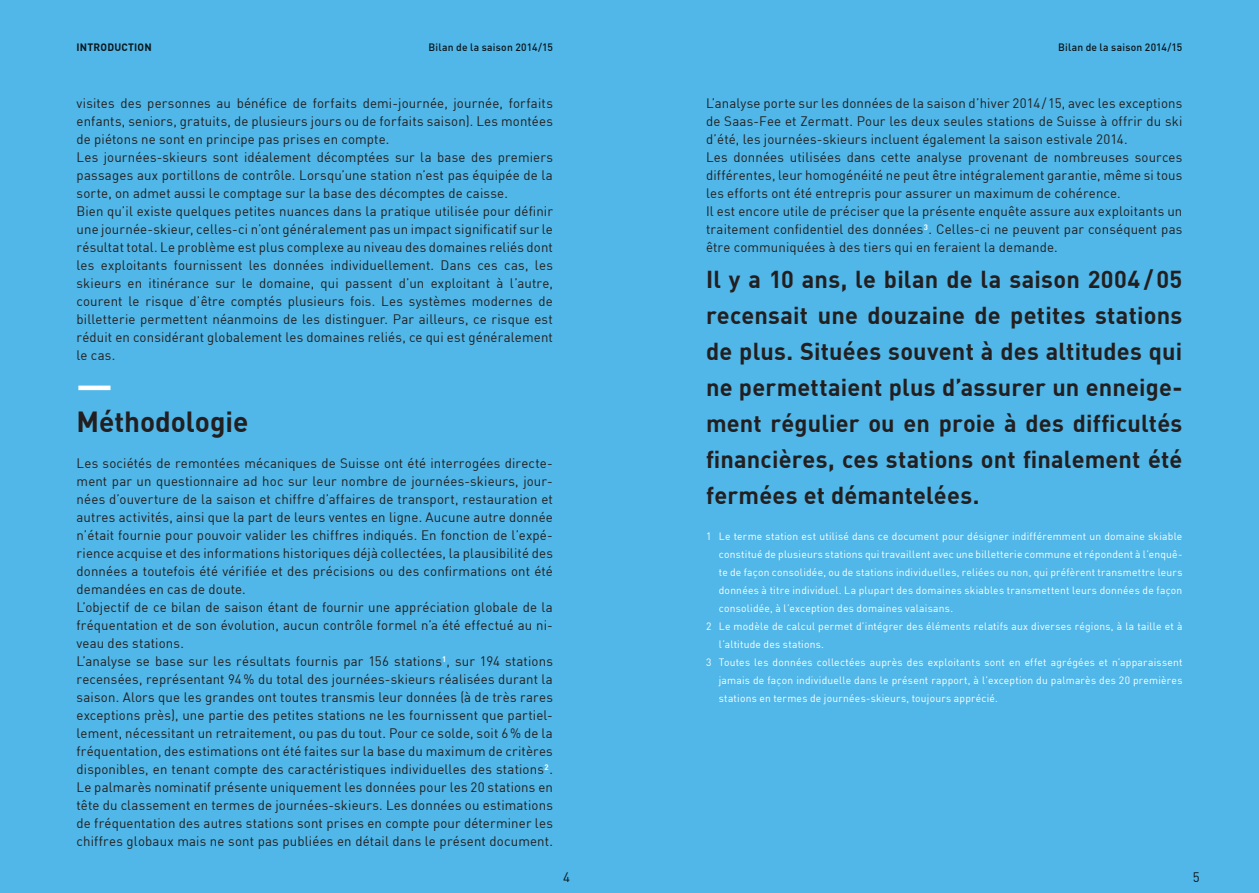
<style>
.page{position:relative;width:1259px;height:893px;background:#50b7e8}
.page>*{position:absolute;margin:0;border:0;box-sizing:border-box;transform-origin:0 0}
.t1{font:700 36px "DIN";color:#fff}
.t2{font:700 28.5px "DIN";letter-spacing:-.005em;color:#231f20}
.t3{font:700 24px/36px "DIN";letter-spacing:.01em;color:#231f20;text-align:justify}
.t4{font:13.5px/18px "DIN";letter-spacing:.01em;color:#231f20}
.t5{font:10.5px "DIN";letter-spacing:.02em;color:#fff}
.t6{font:500 10.5px "DIN";letter-spacing:.025em;color:#231f20}
.t7{font:700 10.5px "DIN";letter-spacing:.025em;color:#231f20}
</style>
<div class="page">
<p class="t7" style="left:77px;top:40px;width:77px">INTRODUCTION</p>
<p class="t6" style="left:428px;top:40px;width:126px">Bilan de la saison 2014/15</p>
<p class="t6" style="left:1058px;top:40px;width:126px">Bilan de la saison 2014/15</p>
<p class="t4" style="left:77px;top:94px;width:478px">visites des personnes au bénéfice de forfaits demi-journée, journée, forfaits enfants, seniors, gratuits, de plusieurs jours ou de forfaits saison). Les montées de piétons ne sont en principe pas prises en compte.<br>Les journées-skieurs sont idéalement décomptées sur la base des premiers passages aux portillons de contrôle. Lorsqu’une station n’est pas équipée de la sorte, on admet aussi le comptage sur la base des décomptes de caisse.<br>Bien qu’il existe quelques petites nuances dans la pratique utilisée pour définir une journée-skieur, celles-ci n’ont généralement pas un impact significatif sur le résultat total. Le problème est plus complexe au niveau des domaines reliés dont les exploitants fournissent les données individuellement. Dans ces cas, les skieurs en itinérance sur le domaine, qui passent d’un exploitant à l’autre, courent le risque d’être comptés plusieurs fois. Les systèmes modernes de billetterie permettent néanmoins de les distinguer. Par ailleurs, ce risque est réduit en considérant globalement les domaines reliés, ce qui est généralement le cas.</p>
<h1 class="t1" style="left:77px;top:361px;width:38px">—</h1>
<h2 class="t2" style="left:77px;top:403px;width:173px">Méthodologie</h2>
<p class="t4" style="left:77px;top:454px;width:478px">Les sociétés de remontées mécaniques de Suisse ont été interrogées directe&shy;ment par un questionnaire ad hoc sur leur nombre de journées-skieurs, jour&shy;nées d’ouverture de la saison et chiffre d’affaires de transport, restauration et autres activités, ainsi que la part de leurs ventes en ligne. Aucune autre donnée n’était fournie pour pouvoir valider les chiffres indiqués. En fonction de l’expé&shy;rience acquise et des informations historiques déjà collectées, la plausibilité des données a toutefois été vérifiée et des précisions ou des confirmations ont été demandées en cas de doute.<br>L’objectif de ce bilan de saison étant de fournir une appréciation globale de la fréquentation et de son évolution, aucun contrôle formel n’a été effectué au ni&shy;veau des stations.<br>L’analyse se base sur les résultats fournis par 156 stations<sup>1</sup>, sur 194 stations recensées, représentant 94% du total des journées-skieurs réalisées durant la saison. Alors que les grandes ont toutes transmis leur données (à de très rares exceptions près), une partie des petites stations ne les fournissent que partiel&shy;lement, nécessitant un retraitement, ou pas du tout. Pour ce solde, soit 6% de la fréquentation, des estimations ont été faites sur la base du maximum de critères disponibles, en tenant compte des caractéristiques individuelles des stations<sup>2</sup>.<br>Le palmarès nominatif présente uniquement les données pour les 20 stations en tête du classement en termes de journées-skieurs. Les données ou estimations de fréquentation des autres stations sont prises en compte pour déterminer les chiffres globaux mais ne sont pas publiées en détail dans le présent document.</p>
<p class="t4" style="left:706px;top:94px;width:478px">L’analyse porte sur les données de la saison d’hiver 2014/15, avec les exceptions de Saas-Fee et Zermatt. Pour les deux seules stations de Suisse à offrir du ski d’été, les journées-skieurs incluent également la saison estivale 2014.<br>Les données utilisées dans cette analyse provenant de nombreuses sources différentes, leur homogénéité ne peut être intégralement garantie, même si tous les efforts ont été entrepris pour assurer un maximum de cohérence.<br>Il est encore utile de préciser que la présente enquête assure aux exploitants un traitement confidentiel des données<sup>3</sup>. Celles-ci ne peuvent par conséquent pas être communiquées à des tiers qui en feraient la demande.</p>
<p class="t3" style="left:706px;top:260px;width:478px">Il y a 10 ans, le bilan de la saison 2004 / 05 recensait une douzaine de petites stations de plus. Situées souvent à des altitudes qui ne permettaient plus d’assurer un enneige&shy;ment régulier ou en proie à des difficultés financières, ces stations ont finalement été fermées et démantelées.</p>
<p class="t5" style="left:706px;top:530px;width:478px">1 Le terme station est utilisé dans ce document pour désigner indifféremment un domaine skiable</p>
<p class="t5" style="left:719px;top:548px;width:465px">constitué de plusieurs stations qui travaillent avec une billetterie commune et répondent à l’enquê-</p>
<p class="t5" style="left:719px;top:566px;width:465px">te de façon consolidée, ou de stations individuelles, reliées ou non, qui préfèrent transmettre leurs</p>
<p class="t5" style="left:719px;top:584px;width:465px">données à titre individuel. La plupart des domaines skiables transmettent leurs données de façon</p>
<p class="t5" style="left:719px;top:602px;width:236px">consolidée, à l’exception des domaines valaisans.</p>
<p class="t5" style="left:706px;top:620px;width:478px">2 Le modèle de calcul permet d’intégrer des éléments relatifs aux diverses régions, à la taille et à</p>
<p class="t5" style="left:719px;top:638px;width:107px">l’altitude des stations.</p>
<p class="t5" style="left:706px;top:656px;width:478px">3 Toutes les données collectées auprès des exploitants sont en effet agrégées et n’apparaissent</p>
<p class="t5" style="left:719px;top:674px;width:465px">jamais de façon individuelle dans le présent rapport, à l’exception du palmarès des 20 premières</p>
<p class="t5" style="left:719px;top:692px;width:281px">stations en termes de journées-skieurs, toujours apprécié.</p>
<p class="t4" style="left:563px;top:868px;width:8px">4</p>
<p class="t4" style="left:1192px;top:868px;width:8px">5</p>
</div>
